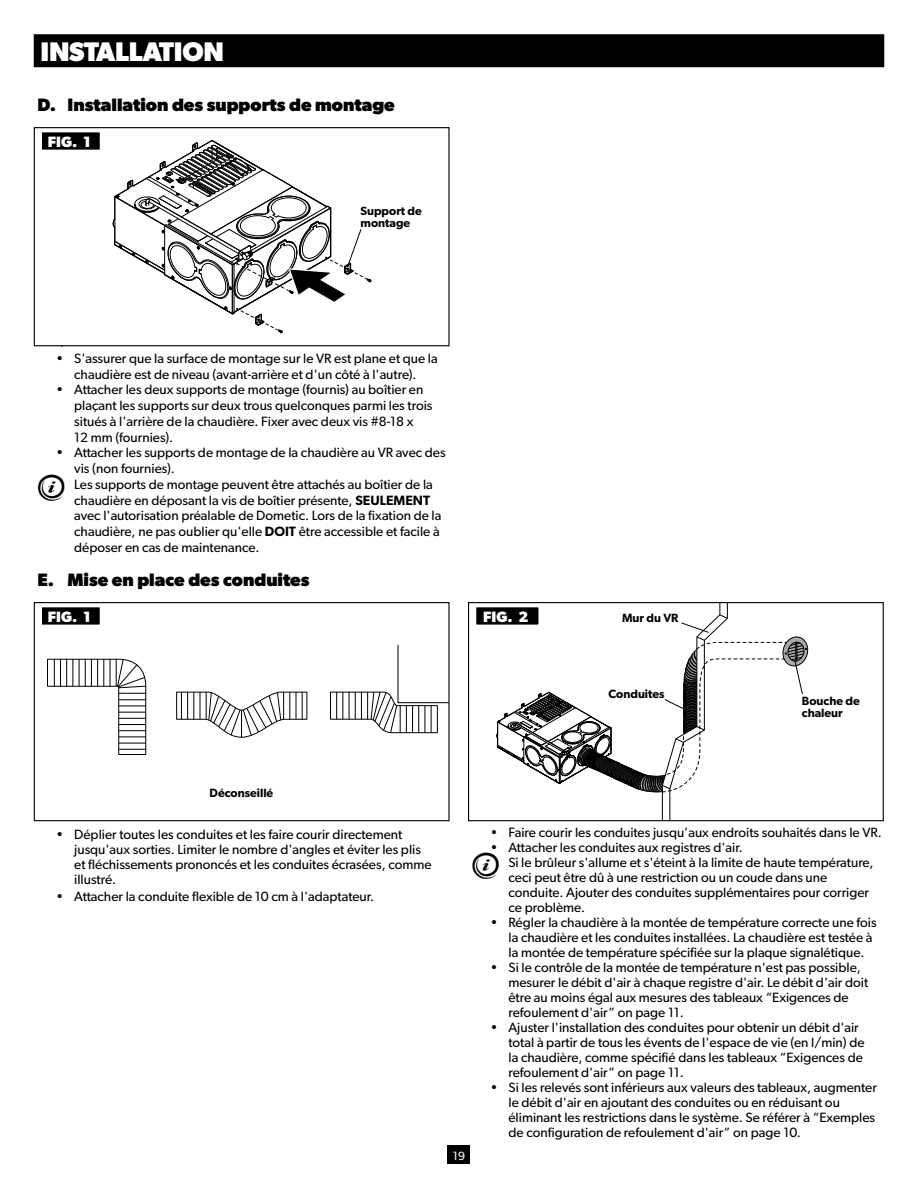
<style>
.page{position:relative;width:918px;height:1188px;background:#fff}
.page>*{position:absolute;margin:0;border:0;box-sizing:border-box;transform-origin:0 0}
.t1{font:700 27px "Gibson";letter-spacing:-.01em;color:#fff}
.t2{font:700 18px "Gibson";color:#000}
.t3{font:700 15px "Gibson";color:#fff}
.t4{font:13.5px/15px "Gibson";color:#000}
.t5{font:600 12px/12px "Gibson";color:#000}
.t6{font:12px "Gibson";color:#fff}
.t7{font:9px "Gibson";color:#000}
.s1{font-weight:600}
</style>
<div class="page">
<div style="left:448px;top:1145px;width:22px;height:19px;background:#000"></div>
<div style="left:34px;top:34px;width:850px;height:33px;background:#000"></div>
<div style="left:34px;top:127px;width:416px;height:219px;border:1px solid #000"></div>
<div style="left:41px;top:132px;width:59px;height:18px;background:#000"></div>
<div style="left:40px;top:131px;width:61px;height:20px;border:2px solid #fff"></div>
<svg style="left:113px;top:139px;width:258px;height:194px"></svg>
<svg style="left:330px;top:645px;width:118px;height:88px"></svg>
<svg style="left:47px;top:659px;width:100px;height:96px"></svg>
<svg style="left:176px;top:691px;width:132px;height:47px"></svg>
<div style="left:34px;top:602px;width:416px;height:219px;border:1px solid #000"></div>
<div style="left:41px;top:607px;width:59px;height:18px;background:#000"></div>
<div style="left:40px;top:606px;width:61px;height:20px;border:2px solid #fff"></div>
<div style="left:468px;top:602px;width:416px;height:219px;border:1px solid #000"></div>
<div style="left:476px;top:607px;width:63px;height:18px;background:#000"></div>
<div style="left:475px;top:606px;width:65px;height:20px;border:2px solid #fff"></div>
<svg style="left:496px;top:604px;width:318px;height:216px"></svg>
<h1 class="t1" style="left:40px;top:36px;width:185px">INSTALLATION</h1>
<h2 class="t2" style="left:38px;top:94px;width:359px">D. Installation des supports de montage</h2>
<p class="t3" style="left:48px;top:133px;width:44px">FIG. 1</p>
<p class="t5" style="left:361px;top:204px;width:63px">Support de montage</p>
<p class="t7" style="left:61px;top:339px;width:3px">.</p>
<p class="t4" style="left:56px;top:350px;width:383px;line-height:15.8px;text-align:center">• S'assurer que la surface de montage sur le VR est plane et que la chaudière est de niveau (avant-arrière et d'un côté à l'autre).</p>
<p class="t4" style="left:74px;top:382px;width:360px;line-height:15.8px;text-indent:-18px">• Attacher les deux supports de montage (fournis) au boîtier en plaçant les supports sur deux trous quelconques parmi les trois situés à l'arrière de la chaudière. Fixer avec deux vis #8-18 x<br>12 mm (fournies).</p>
<p class="t4" style="left:74px;top:445px;width:373px;line-height:15.8px;text-indent:-18px">• Attacher les supports de montage de la chaudière au VR avec des vis (non fournies).<br>Les supports de montage peuvent être attachés au boîtier de la chaudière en déposant la vis de boîtier présente, <span class="s1">SEULEMENT </span>avec l'autorisation préalable de Dometic. Lors de la fixation de la chaudière, ne pas oublier qu'elle <span class="s1">DOIT</span> être accessible et facile à déposer en cas de maintenance.</p>
<h2 class="t2" style="left:38px;top:569px;width:274px">E. Mise en place des conduites</h2>
<p class="t3" style="left:48px;top:608px;width:44px">FIG. 1</p>
<p class="t3" style="left:483px;top:608px;width:47px">FIG. 2</p>
<p class="t5" style="left:622px;top:612px;width:58px">Mur du VR</p>
<p class="t5" style="left:609px;top:687px;width:57px">Conduites</p>
<p class="t5" style="left:802px;top:695px;width:59px">Bouche de chaleur</p>
<p class="t5" style="left:210px;top:787px;width:65px">Déconseillé</p>
<p class="t4" style="left:74px;top:827px;width:359px;text-indent:-18px">• Déplier toutes les conduites et les faire courir directement jusqu'aux sorties. Limiter le nombre d'angles et éviter les plis et fléchissements prononcés et les conduites écrasées, comme illustré.</p>
<p class="t4" style="left:56px;top:889px;width:317px">• Attacher la conduite flexible de 10 cm à l'adaptateur.</p>
<p class="t6" style="left:453px;top:1148px;width:14px">19</p>
<p class="t4" style="left:490px;top:825px;width:391px">• Faire courir les conduites jusqu'aux endroits souhaités dans le VR.</p>
<p class="t4" style="left:508px;top:840px;width:367px;text-indent:-18px">• Attacher les conduites aux registres d'air.<br>Si le brûleur s'allume et s'éteint à la limite de haute température, ceci peut être dû à une restriction ou un coude dans une conduite. Ajouter des conduites supplémentaires pour corriger ce problème.</p>
<p class="t4" style="left:509px;top:915px;width:370px;text-indent:-18px">• Régler la chaudière à la montée de température correcte une fois la chaudière et les conduites installées. La chaudière est testée à la montée de température spécifiée sur la plaque signalétique.</p>
<p class="t4" style="left:509px;top:960px;width:361px;text-indent:-18px">• Si le contrôle de la montée de température n'est pas possible, mesurer le débit d'air à chaque registre d'air. Le débit d'air doit être au moins égal aux mesures des tableaux “Exigences de refoulement d'air” on page 11.</p>
<p class="t4" style="left:509px;top:1020px;width:358px;text-indent:-18px">• Ajuster l'installation des conduites pour obtenir un débit d'air total à partir de tous les évents de l'espace de vie (en l/min) de la chaudière, comme spécifié dans les tableaux “Exigences de refoulement d'air” on page 11.</p>
<p class="t4" style="left:509px;top:1080px;width:370px;text-indent:-18px">• Si les relevés sont inférieurs aux valeurs des tableaux, augmenter le débit d'air en ajoutant des conduites ou en réduisant ou éliminant les restrictions dans le système. Se référer à “Exemples de configuration de refoulement d'air” on page 10.</p>
</div>
